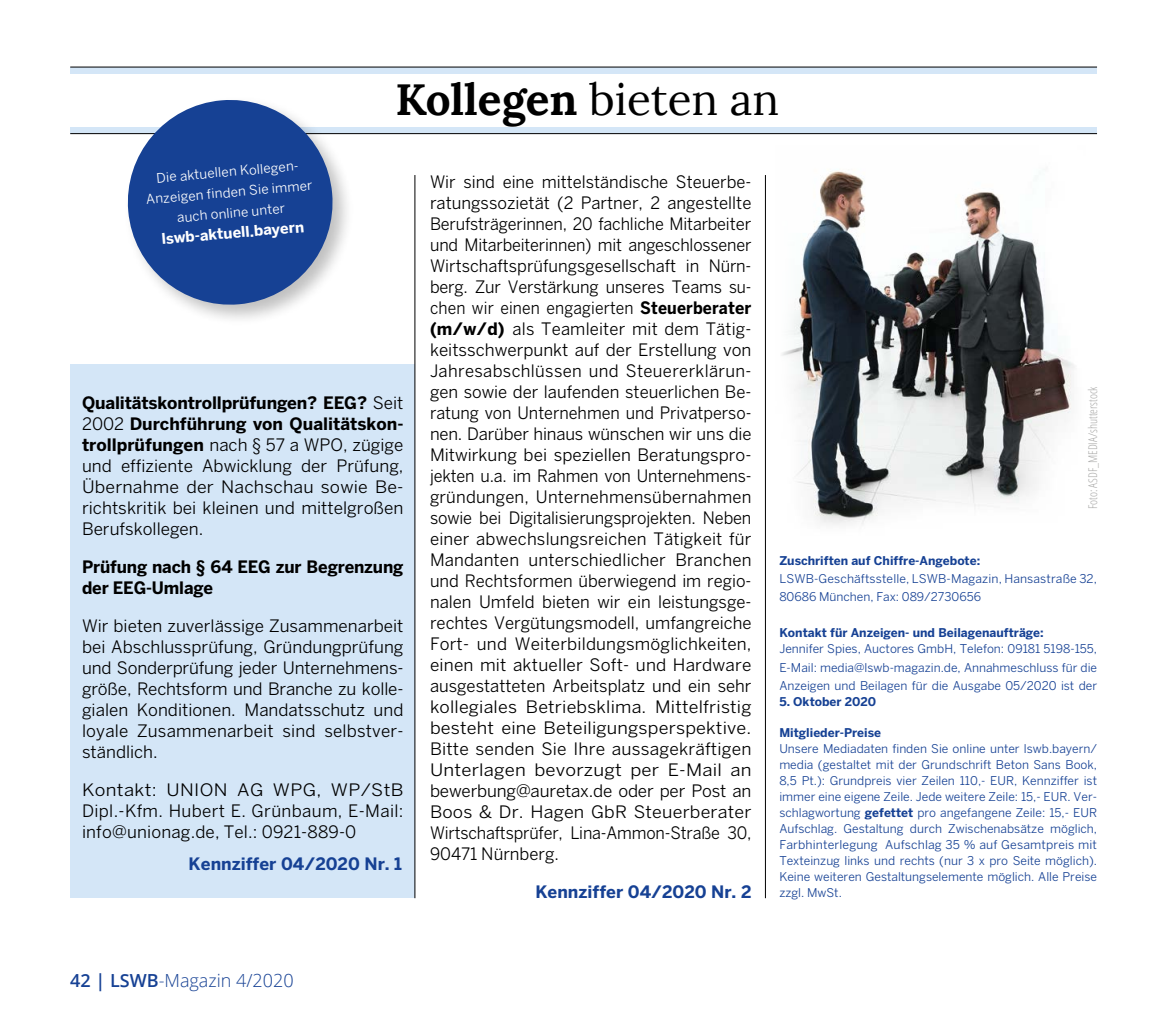
<style>
.page{position:relative;width:1158px;height:1035px;background:#fff}
.page>*{position:absolute;margin:0;border:0;box-sizing:border-box;transform-origin:0 0}
.t1{font:700 44px "Lora";color:#000}
.t2{font:300 18px "Open Sans";color:#164194}
.t3{font:17px/21px "Benton Sans";color:#000;text-align:justify}
.t4{font:17px/21px "Benton Sans";color:#000;text-align:justify;scale:1.09 1}
.t5{font:700 17px/21px "Benton Sans";letter-spacing:-.01em;color:#000}
.t6{font:700 17px "Benton Sans";color:#164194}
.t7{font:700 14.8px "Benton Sans";color:#fff}
.t8{font:13.2px/20.6px "Benton Sans";color:#fff;text-align:center}
.t9{font:12px/16px "Benton Sans";color:#164194;text-align:justify}
.t10{font:700 12px "Benton Sans";color:#164194}
.t11{font:300 condensed 12px "Open Sans";color:#a8a8a7}
.s1{font-weight:400}
.s2{font-weight:700}
.s3{font-weight:600}
</style>
<div class="page">
<div style="left:70px;top:67px;width:1026px;height:6px;background:#d4e6f7"></div>
<div style="left:70px;top:127px;width:1026px;height:6px;background:#d4e6f7"></div>
<hr style="left:70px;top:133px;width:1026px;height:1px;background:#000">
<hr style="left:70px;top:67px;width:1026px;height:1px;background:#000">
<div style="left:70px;top:364px;width:345px;height:533px;background:#d4e6f7"></div>
<hr style="left:414px;top:175px;width:1px;height:722px;background:#000">
<hr style="left:765px;top:175px;width:1px;height:722px;background:#000">
<img style="left:782px;top:171px;width:293px;height:354px">
<div style="left:123px;top:95px;width:231px;height:232px;background:#000;opacity:.25"></div>
<svg style="left:123px;top:95px;width:214px;height:214px"></svg>
<h1 class="t1" style="left:395px;top:62px;width:385px">Kollegen <span class="s1">bieten an</span></h1>
<p class="t8" style="left:143px;top:168px;width:168px;rotate:-5deg">Die aktuellen Kollegen-<br>Anzeigen finden Sie immer auch online unter</p>
<p class="t7" style="left:161px;top:230px;width:144px;rotate:-5deg">lswb-aktuell.bayern</p>
<p class="t3" style="left:82px;top:391px;width:323px"><span class="s2">Qualitätskontrollprüfungen? EEG?</span> Seit 2002 <span class="s2">Durchführung von Qualitätskon&shy;trollprüfungen</span> nach § 57 a WPO, zügige und effiziente Abwicklung der Prüfung, Übernahme der Nachschau sowie Be&shy;richtskritik bei kleinen und mittelgroßen Berufskollegen.</p>
<p class="t5" style="left:82px;top:555px;width:323px">Prüfung nach § 64 EEG zur Begrenzung der EEG-Umlage</p>
<p class="t3" style="left:82px;top:614px;width:323px">Wir bieten zuverlässige Zusammenarbeit bei Abschlussprüfung, Gründungprüfung und Sonderprüfung jeder Unternehmens&shy;größe, Rechtsform und Branche zu kolle&shy;gialen Konditionen. Mandatsschutz und loyale Zusammenarbeit sind selbstver&shy;ständlich.</p>
<p class="t4" style="left:82px;top:779px;width:296px">Kontakt: UNION AG WPG, WP/StB Dipl.-Kfm. Hubert E. Grünbaum, E-Mail: info@unionag.de, Tel.: 0921-889-0</p>
<p class="t6" style="left:189px;top:853px;width:215px">Kennziffer 04/2020 Nr. 1</p>
<p class="t3" style="left:430px;top:171px;width:323px">Wir sind eine mittelständische Steuerbe&shy;ratungssozietät (2 Partner, 2 angestellte Berufsträgerinnen, 20 fachliche Mitarbeiter und Mitarbeiterinnen) mit angeschlossener Wirtschaftsprüfungsgesellschaft in Nürn&shy;berg. Zur Verstärkung unseres Teams su&shy;chen wir einen engagierten <span class="s2">Steuerberater (m/w/d)</span> als Teamleiter mit dem Tätig&shy;keitsschwerpunkt auf der Erstellung von Jahresabschlüssen und Steuererklärun&shy;gen sowie der laufenden steuerlichen Be&shy;ratung von Unternehmen und Privatperso&shy;nen. Darüber hinaus wünschen wir uns die Mitwirkung bei speziellen Beratungspro&shy;jekten u.a. im Rahmen von Unternehmens&shy;gründungen, Unternehmensübernahmen sowie bei Digitalisierungsprojekten. Neben einer abwechslungsreichen Tätigkeit für Mandanten unterschiedlicher Branchen und Rechtsformen überwiegend im regio&shy;nalen Umfeld bieten wir ein leistungsge&shy;rechtes Vergütungsmodell, umfangreiche Fort- und Weiterbildungsmöglichkeiten, einen mit aktueller Soft- und Hardware ausgestatteten Arbeitsplatz und ein sehr kollegiales Betriebsklima. Mittelfristig besteht eine Beteiligungsperspektive.<br>Bitte senden Sie Ihre aussagekräftigen Unterlagen bevorzugt per E-Mail an bewerbung@auretax.de oder per Post an Boos &amp; Dr. Hagen GbR Steuerberater Wirtschaftsprüfer, Lina-Ammon-Straße 30, 90471 Nürnberg.</p>
<p class="t6" style="left:535px;top:881px;width:217px">Kennziffer 04/2020 Nr. 2</p>
<p class="t11" style="left:1084px;top:509px;width:124px;rotate:-90deg">Foto: ASDF_MEDIA/shutterstock</p>
<p class="t10" style="left:779px;top:553px;width:202px">Zuschriften auf Chiffre-Angebote:</p>
<p class="t9" style="left:779px;top:569px;width:319px;line-height:18px">LSWB-Geschäftsstelle, LSWB-Magazin, Hansastraße 32,<br>80686 München, Fax: 089/2730656</p>
<p class="t10" style="left:779px;top:625px;width:266px">Kontakt für Anzeigen- und Beilagenaufträge:</p>
<p class="t9" style="left:779px;top:639px;width:319px;line-height:18px">Jennifer Spies, Auctores GmbH, Telefon: 09181 5198-155, E-Mail: media@lswb-magazin.de, Annahmeschluss für die Anzeigen und Beilagen für die Ausgabe 05/2020 ist der</p>
<p class="t10" style="left:779px;top:693px;width:98px">5. Oktober 2020</p>
<p class="t10" style="left:779px;top:725px;width:103px">Mitglieder-Preise</p>
<p class="t9" style="left:779px;top:740px;width:319px">Unsere Mediadaten finden Sie online unter lswb.bayern/ media (gestaltet mit der Grundschrift Beton Sans Book, 8,5 Pt.): Grundpreis vier Zeilen 110,- EUR, Kennziffer ist immer eine eigene Zeile. Jede weitere Zeile: 15,- EUR. Ver&shy;schlagwortung <span class="s2">gefettet</span> pro angefangene Zeile: 15,- EUR Aufschlag. Gestaltung durch Zwischenabsätze möglich, Farbhinterlegung Aufschlag 35 % auf Gesamtpreis mit Texteinzug links und rechts (nur 3 x pro Seite möglich).<br>Keine weiteren Gestaltungselemente möglich. Alle Preise zzgl. MwSt.</p>
<p class="t2" style="left:70px;top:967px;width:225px"><span class="s3">42 | LSWB</span>-Magazin 4/2020</p>
</div>
